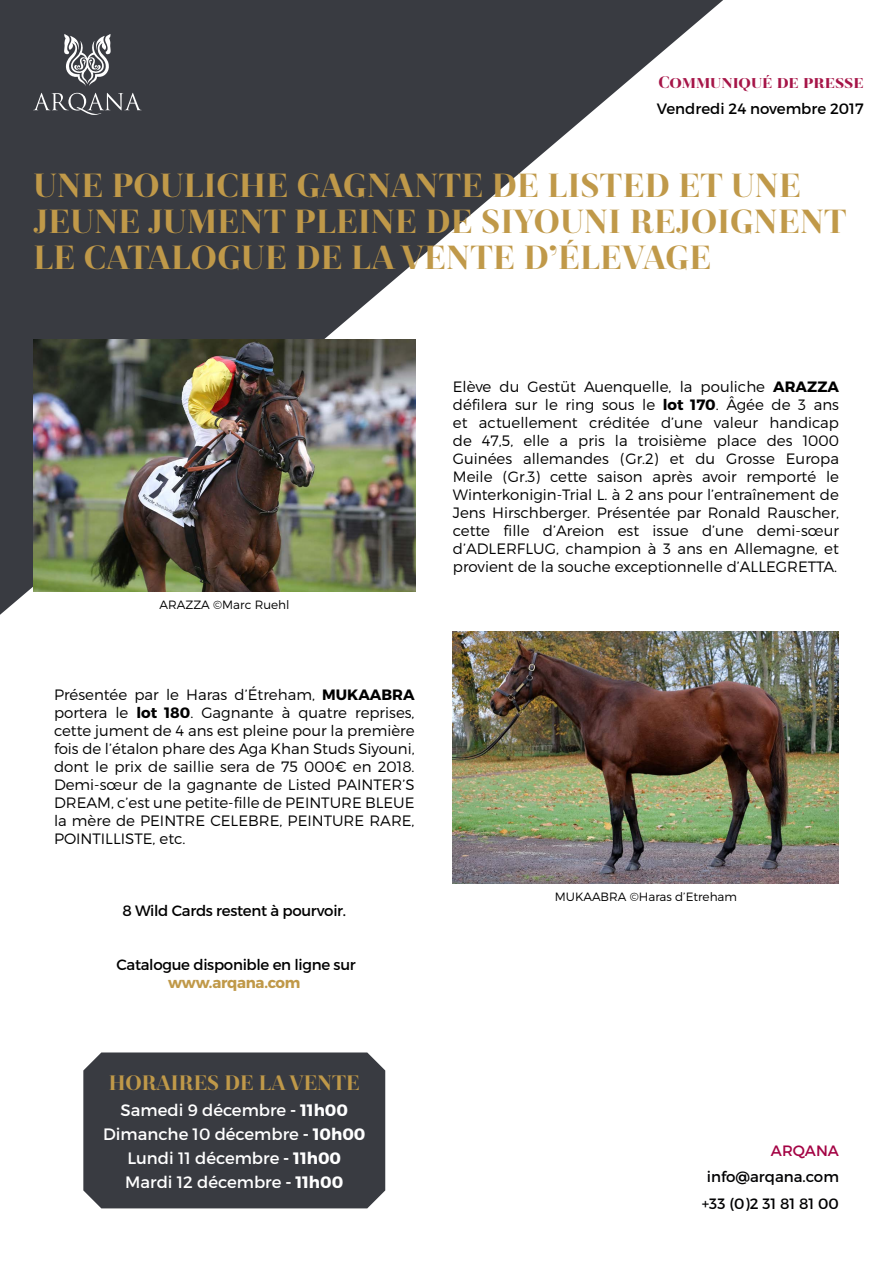
<style>
.page{position:relative;width:893px;height:1263px;background:#fff}
.page>*{position:absolute;margin:0;border:0;box-sizing:border-box;transform-origin:0 0}
.t1{font:900 36px/36px "Revista";letter-spacing:.01em;color:#c09949}
.t2{font:900 22.5px "Revista";color:#c09949}
.t3{font:900 18px "Revista";color:#a61548}
.t4{font:16.5px/24px "Montserrat";color:#fff;text-align:center}
.t5{font:300 15px/18px "Montserrat";color:#000;text-align:justify}
.t6{font:15px "Montserrat";letter-spacing:-.02em;color:#000}
.t7{font:15px/26.5px "Montserrat";color:#020203;text-align:center}
.t8{font:15px "Montserrat";color:#000}
.t9{font:700 15px "Montserrat";letter-spacing:-.02em;color:#c09949}
.t10{font:15px "Montserrat";color:#a40344}
.t11{font:300 12px "Montserrat";color:#000}
.s1{font-weight:700}
</style>
<div class="page">
<svg style="left:0;top:0;width:723px;height:615px;fill:#393b41"></svg>
<svg style="left:64px;top:34px;width:47px;height:52px"></svg>
<svg style="left:33px;top:93px;width:109px;height:22px;background:#5c5e63"></svg>
<img style="left:33px;top:339px;width:383px;height:252px">
<img style="left:453px;top:631px;width:386px;height:252px">
<div style="left:83px;top:1052px;width:302px;height:156px;background:#393b41"></div>
<p class="t3" style="left:658px;top:72px;width:207px">Communiqué de presse</p>
<p class="t8" style="left:657px;top:100px;width:208px">Vendredi 24 novembre 2017</p>
<h1 class="t1" style="left:33px;top:169px;width:815px">UNE POULICHE GAGNANTE DE LISTED ET UNE<br>JEUNE JUMENT PLEINE DE SIYOUNI REJOIGNENT<br>LE CATALOGUE DE LA VENTE D’ÉLEVAGE</h1>
<p class="t11" style="left:160px;top:597px;width:131px">ARAZZA ©Marc Ruehl</p>
<p class="t5" style="left:54px;top:685px;width:362px">Présentée par le Haras d’Étreham, <span class="s1">MUKAABRA </span>portera le <span class="s1">lot 180</span>. Gagnante à quatre reprises, cette jument de 4 ans est pleine pour la première fois de l’étalon phare des Aga Khan Studs Siyouni, dont le prix de saillie sera de 75 000€ en 2018.<br>Demi-sœur de la gagnante de Listed PAINTER’S DREAM, c’est une petite-fille de PEINTURE BLEUE la mère de PEINTRE CELEBRE, PEINTURE RARE, POINTILLISTE, etc.</p>
<p class="t6" style="left:122px;top:901px;width:225px">8 Wild Cards restent à pourvoir.</p>
<p class="t6" style="left:116px;top:955px;width:241px">Catalogue disponible en ligne sur</p>
<p class="t9" style="left:168px;top:973px;width:134px">www.arqana.com</p>
<h2 class="t2" style="left:109px;top:1070px;width:252px">HORAIRES DE LA VENTE</h2>
<p class="t4" style="left:103px;top:1098px;width:264px">Samedi 9 décembre <span class="s1">- 11h00<br></span>Dimanche 10 décembre <span class="s1">- 10h00<br></span>Lundi 11 décembre <span class="s1">- 11h00<br></span>Mardi 12 décembre <span class="s1">- 11h00</span></p>
<p class="t5" style="left:453px;top:377px;width:388px">Elève du Gestüt Auenquelle, la pouliche <span class="s1">ARAZZA </span>défilera sur le ring sous le <span class="s1">lot 170</span>. Âgée de 3 ans et actuellement créditée d’une valeur handicap de 47,5, elle a pris la troisième place des 1000<br>Guinées allemandes (Gr.2) et du Grosse Europa Meile (Gr.3) cette saison après avoir remporté le Winterkonigin-Trial L. à 2 ans pour l’entraînement de Jens Hirschberger. Présentée par Ronald Rauscher, cette fille d’Areion est issue d’une demi-sœur d’ADLERFLUG, champion à 3 ans en Allemagne, et provient de la souche exceptionnelle d’ALLEGRETTA.</p>
<p class="t11" style="left:555px;top:890px;width:184px">MUKAABRA ©Haras d’Etreham</p>
<p class="t10" style="left:771px;top:1141px;width:70px">ARQANA</p>
<p class="t7" style="left:702px;top:1164px;width:139px">info@arqana.com +33 (0)2 31 81 81 00</p>
</div>
